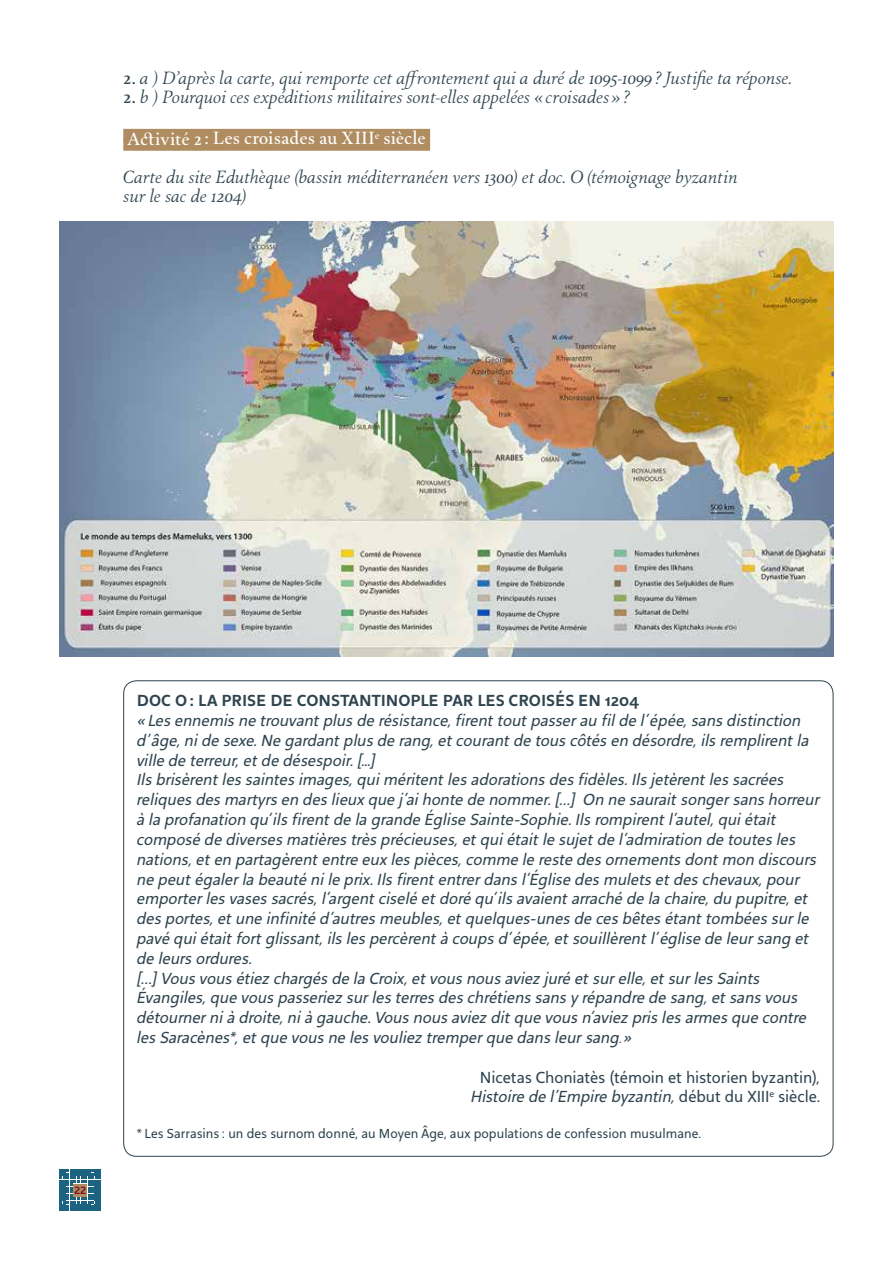
<style>
.page{position:relative;width:893px;height:1263px;background:#fff}
.page>*{position:absolute;margin:0;border:0;box-sizing:border-box;transform-origin:0 0}
.t1{font:italic 16.5px/19.8px "Mondara Lineal Delta";letter-spacing:-.005em;color:#2f444f}
.t2{font:italic 16.5px/19.8px "Mondara Rom Delta";letter-spacing:-.005em;color:#2f444f}
.t3{font:16.5px/19.8px "Mondara Lineal Delta";letter-spacing:-.01em;color:#2f444f;text-align:center}
.t4{font:700 16.5px "Mondara Lineal Delta";color:#2f444f}
.t5{font:500 16.5px "Mondara Romain Delta";color:#fff}
.t6{font:13.5px "Mondara Lineal Delta";color:#2f444f}
.t7{font:700 10.95px "Mondara Lineal Delta";color:#7e112b}
.s1{font-family:"Mondara Romain Delta";font-weight:500;font-style:normal}
.s2{color:#b08d61}
.s3{font-style:normal;font-size:13.5px}
.s4{font-style:italic}
</style>
<div class="page">
<svg style="left:60px;top:1169px;width:41px;height:42px"></svg>
<div style="left:74px;top:1184px;width:13px;height:12px;background:#b08d61"></div>
<div style="left:123px;top:129px;width:307px;height:12px;background:#b08d61"></div>
<div style="left:123px;top:139px;width:307px;height:12px;background:#b08d61"></div>
<img style="left:60px;top:221px;width:773px;height:435px">
<p class="t2" style="left:123px;top:68px;width:670px"><span class="s1">2.</span> a ) D’après la carte, qui remporte cet affrontement qui a duré de 1095-1099 ? Justifie ta réponse.</p>
<p class="t2" style="left:123px;top:88px;width:507px"><span class="s1">2.</span> b ) Pourquoi ces expéditions militaires sont-elles appelées « croisades » ?</p>
<p class="t5" style="left:127px;top:127px;width:304px">Activité 2 : Les croisades au XIII<sup>e</sup> siècle<span class="s2">:</span></p>
<p class="t2" style="left:123px;top:167px;width:616px">Carte du site Eduthèque (bassin méditerranéen vers 1300) et doc. O (témoignage byzantin sur le sac de 1204)</p>
<p class="t7" style="left:74px;top:1184px;width:14px">22</p>
<p class="t4" style="left:137px;top:691px;width:504px">DOC O: LA PRISE DE CONSTANTINOPLE PAR LES CROISÉS EN 1204</p>
<p class="t1" style="left:137px;top:711px;width:684px">« Les ennemis ne trouvant plus de résistance, firent tout passer au fil de l’épée, sans distinction d’âge, ni de sexe. Ne gardant plus de rang, et courant de tous côtés en désordre, ils remplirent la ville de terreur, et de désespoir. [...]<br>Ils brisèrent les saintes images, qui méritent les adorations des fidèles. Ils jetèrent les sacrées reliques des martyrs en des lieux que j’ai honte de nommer. […] On ne saurait songer sans horreur à la profanation qu’ils firent de la grande Église Sainte-Sophie. Ils rompirent l’autel, qui était composé de diverses matières très précieuses, et qui était le sujet de l’admiration de toutes les nations, et en partagèrent entre eux les pièces, comme le reste des ornements dont mon discours ne peut égaler la beauté ni le prix. Ils firent entrer dans l’Église des mulets et des chevaux, pour emporter les vases sacrés, l’argent ciselé et doré qu’ils avaient arraché de la chaire, du pupitre, et des portes, et une infinité d’autres meubles, et quelques-unes de ces bêtes étant tombées sur le pavé qui était fort glissant, ils les percèrent à coups d’épée, et souillèrent l’église de leur sang et de leurs ordures.<br>[…] Vous vous étiez chargés de la Croix, et vous nous aviez juré et sur elle, et sur les Saints Évangiles, que vous passeriez sur les terres des chrétiens sans y répandre de sang, et sans vous détourner ni à droite, ni à gauche. Vous nous aviez dit que vous n’aviez pris les armes que contre les Saracènes*, et que vous ne les vouliez tremper que dans leur sang<span class="s3">.</span> »</p>
<p class="t3" style="left:471px;top:1067px;width:351px">Nicetas Choniatès (témoin et historien byzantin),<br><span class="s4">Histoire de l’Empire byzantin,</span> début du XIII<sup>e</sup> siècle.</p>
<p class="t6" style="left:137px;top:1126px;width:565px">* Les Sarrasins : un des surnom donné, au Moyen Âge, aux populations de confession musulmane.</p>
</div>
